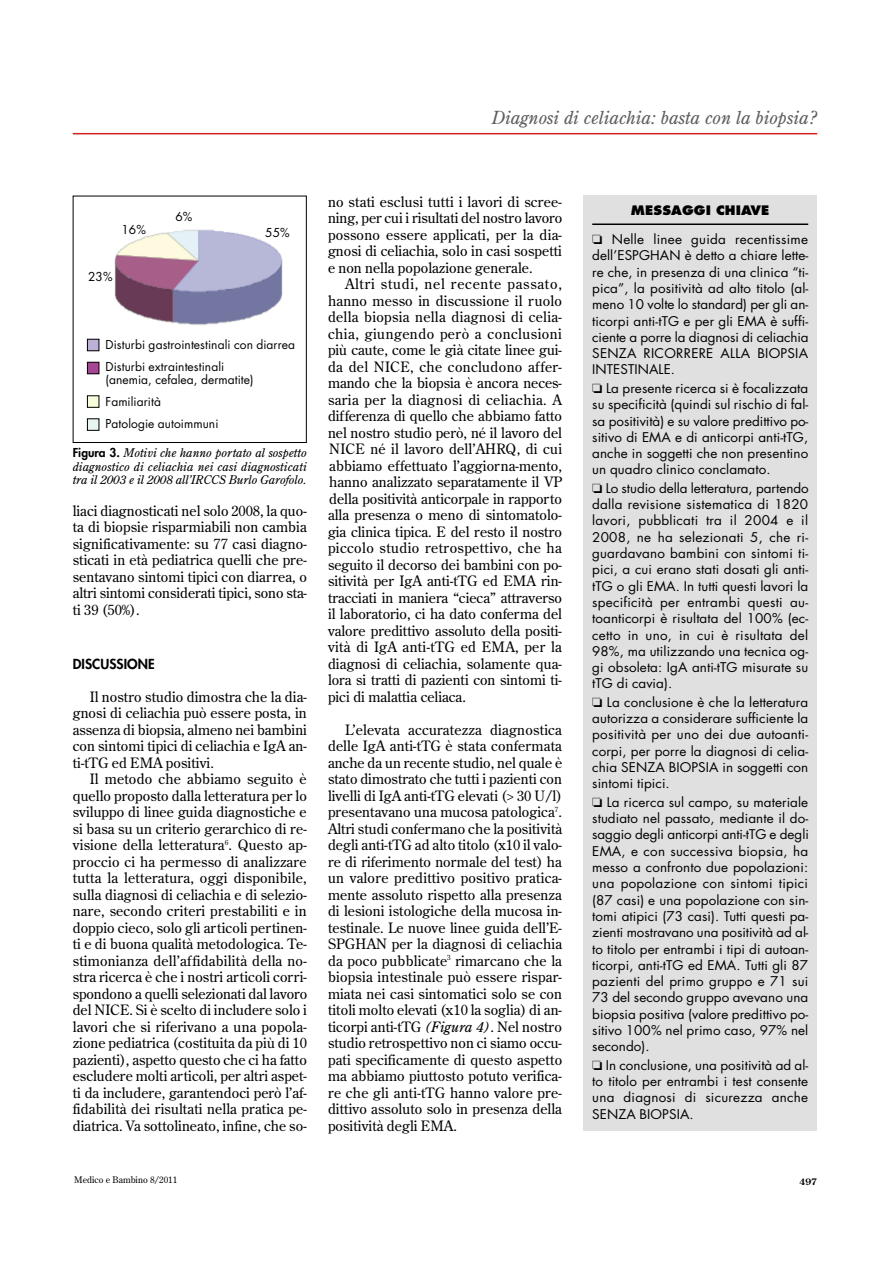
<style>
.page{position:relative;width:893px;height:1263px;background:#fff}
.page>*{position:absolute;margin:0;border:0;box-sizing:border-box;transform-origin:0 0}
.t1{font:italic 18px "Century Old Style";color:#5e5e5e}
.t2{font:14.25px/16.5px "Century Old Style";letter-spacing:.005em;color:#000;text-align:justify}
.t3{font:800 13.5px "Futura";letter-spacing:.005em;color:#000}
.t4{font:13.05px/16.4px "Futura";letter-spacing:.005em;color:#000;text-align:justify}
.t5{font:800 12.75px "Futura";letter-spacing:.01em;color:#000}
.t6{font:12px/22px "Futura";letter-spacing:.005em;color:#000}
.t7{font:italic 12px/13.5px "Century Old Style";color:#000;text-align:justify}
.t8{font:9px "Century Old Style";color:#000}
.t9{font:700 9px "Century Old Style";color:#000}
.s1{font-family:"Futura";font-weight:800;font-style:normal}
.s2{font-style:italic}
</style>
<div class="page">
<hr style="left:73px;top:133px;width:744px;height:1px;background:#d51f1b">
<div style="left:73px;top:196px;width:234px;height:247px;border:1px solid #000"></div>
<img style="left:114px;top:229px;width:169px;height:96px">
<div style="left:88px;top:339px;width:11px;height:12px;background:#bdb0d6"></div>
<div style="left:87px;top:339px;width:12px;height:12px;border:1px solid #000"></div>
<div style="left:88px;top:362px;width:11px;height:12px;background:#a64692"></div>
<div style="left:87px;top:362px;width:12px;height:12px;border:1px solid #000"></div>
<div style="left:88px;top:396px;width:11px;height:11px;background:#f7fdda"></div>
<div style="left:87px;top:396px;width:12px;height:12px;border:1px solid #000"></div>
<div style="left:88px;top:419px;width:11px;height:11px;background:#e7f4f1"></div>
<div style="left:87px;top:419px;width:12px;height:12px;border:1px solid #000"></div>
<div style="left:583px;top:196px;width:234px;height:935px;background:#dfe0df"></div>
<hr style="left:592px;top:224px;width:216px;height:1px;background:#000">
<p class="t1" style="left:491px;top:111px;width:327px">Diagnosi di celiachia: basta con la biopsia?</p>
<p class="t6" style="left:121px;top:219px;width:26px">16%</p>
<p class="t6" style="left:88px;top:266px;width:26px">23%</p>
<p class="t6" style="left:175px;top:207px;width:19px">6%</p>
<p class="t6" style="left:265px;top:223px;width:26px">55%</p>
<p class="t6" style="left:105px;top:335px;width:191px">Disturbi gastrointestinali con diarrea<br>Disturbi extraintestinali</p>
<p class="t6" style="left:105px;top:370px;width:150px">(anemia, cefalea, dermatite)<br>Familiarità<br>Patologie autoimmuni</p>
<p class="t7" style="left:73px;top:447px;width:235px"><span class="s1">Figura 3.</span> Motivi che hanno portato al sospetto diagnostico di celiachia nei casi diagnosticati tra il 2003 e il 2008 all’IRCCS Burlo Garofolo.</p>
<p class="t2" style="left:73px;top:503px;width:236px">liaci diagnosticati nel solo 2008, la quo&shy;ta di biopsie risparmiabili non cambia significativamente: su 77 casi diagno&shy;sticati in età pediatrica quelli che pre&shy;sentavano sintomi tipici con diarrea, o altri sintomi considerati tipici, sono sta&shy;ti 39 (50%).</p>
<p class="t3" style="left:73px;top:657px;width:84px">DISCUSSIONE</p>
<p class="t2" style="left:73px;top:689px;width:236px;text-indent:17px">Il nostro studio dimostra che la dia&shy;gnosi di celiachia può essere posta, in assenza di biopsia, almeno nei bambini con sintomi tipici di celiachia e IgA an&shy;ti-tTG ed EMA positivi.</p>
<p class="t2" style="left:73px;top:772px;width:236px;text-indent:17px">Il metodo che abbiamo seguito è quello proposto dalla letteratura per lo sviluppo di linee guida diagnostiche e si basa su un criterio gerarchico di re&shy;visione della letteratura<sup>6</sup>. Questo ap&shy;proccio ci ha permesso di analizzare tutta la letteratura, oggi disponibile, sulla diagnosi di celiachia e di selezio&shy;nare, secondo criteri prestabiliti e in doppio cieco, solo gli articoli pertinen&shy;ti e di buona qualità metodologica. Te&shy;stimonianza dell’affidabilità della no&shy;stra ricerca è che i nostri articoli corri&shy;spondono a quelli selezionati dal lavoro del NICE. Si è scelto di includere solo i lavori che si riferivano a una popola&shy;zione pediatrica (costituita da più di 10 pazienti), aspetto questo che ci ha fatto escludere molti articoli, per altri aspet&shy;ti da includere, garantendoci però l’af&shy;fidabilità dei risultati nella pratica pe&shy;diatrica. Va sottolineato, infine, che so-</p>
<p class="t2" style="left:328px;top:194px;width:236px">no stati esclusi tutti i lavori di scree&shy;ning, per cui i risultati del nostro lavoro possono essere applicati, per la dia&shy;gnosi di celiachia, solo in casi sospetti e non nella popolazione generale.</p>
<p class="t2" style="left:328px;top:277px;width:235px;text-indent:17px">Altri studi, nel recente passato, hanno messo in discussione il ruolo della biopsia nella diagnosi di celia&shy;chia, giungendo però a conclusioni più caute, come le già citate linee gui&shy;da del NICE, che concludono affer&shy;mando che la biopsia è ancora neces&shy;saria per la diagnosi di celiachia. A differenza di quello che abbiamo fatto nel nostro studio però, né il lavoro del NICE né il lavoro dell’AHRQ, di cui abbiamo effettuato l’aggiorna-mento, hanno analizzato separatamente il VP della positività anticorpale in rapporto alla presenza o meno di sintomatolo&shy;gia clinica tipica. E del resto il nostro piccolo studio retrospettivo, che ha seguito il decorso dei bambini con po&shy;sitività per IgA anti-tTG ed EMA rin&shy;tracciati in maniera “cieca” attraverso il laboratorio, ci ha dato conferma del valore predittivo assoluto della positi&shy;vità di IgA anti-tTG ed EMA, per la diagnosi di celiachia, solamente qua&shy;lora si tratti di pazienti con sintomi ti&shy;pici di malattia celiaca.</p>
<p class="t2" style="left:328px;top:722px;width:236px;text-indent:17px">L’elevata accuratezza diagnostica delle IgA anti-tTG è stata confermata anche da un recente studio, nel quale è stato dimostrato che tutti i pazienti con livelli di IgA anti-tTG elevati (&gt; 30 U/l) presentavano una mucosa patologica<sup>7</sup>.<br>Altri studi confermano che la positività degli anti-tTG ad alto titolo (x10 il valo&shy;re di riferimento normale del test) ha un valore predittivo positivo pratica&shy;mente assoluto rispetto alla presenza di lesioni istologiche della mucosa in&shy;testinale. Le nuove linee guida dell’E-SPGHAN per la diagnosi di celiachia da poco pubblicate<sup>3</sup> rimarcano che la biopsia intestinale può essere rispar&shy;miata nei casi sintomatici solo se con titoli molto elevati (x10 la soglia) di an&shy;ticorpi anti-tTG <span class="s2">(Figura 4)</span>. Nel nostro studio retrospettivo non ci siamo occu&shy;pati specificamente di questo aspetto ma abbiamo piuttosto potuto verifica&shy;re che gli anti-tTG hanno valore pre&shy;dittivo assoluto solo in presenza della positività degli EMA.</p>
<p class="t5" style="left:631px;top:205px;width:140px">MESSAGGI CHIAVE</p>
<p class="t4" style="left:592px;top:232px;width:218px">❏ Nelle linee guida recentissime dell’ESPGHAN è detto a chiare lette&shy;re che, in presenza di una clinica “ti&shy;pica”, la positività ad alto titolo (al&shy;meno 10 volte lo standard) per gli an&shy;ticorpi anti-tTG e per gli EMA è suffi&shy;ciente a porre la diagnosi di celiachia SENZA RICORRERE ALLA BIOPSIA INTESTINALE.</p>
<p class="t4" style="left:592px;top:381px;width:217px">❏ La presente ricerca si è focalizzata su specificità (quindi sul rischio di fal&shy;sa positività) e su valore predittivo po&shy;sitivo di EMA e di anticorpi anti-tTG, anche in soggetti che non presentino un quadro clinico conclamato.</p>
<p class="t4" style="left:592px;top:481px;width:218px">❏ Lo studio della letteratura, partendo dalla revisione sistematica di 1820 lavori, pubblicati tra il 2004 e il 2008, ne ha selezionati 5, che ri&shy;guardavano bambini con sintomi ti&shy;pici, a cui erano stati dosati gli anti&shy;tTG o gli EMA. In tutti questi lavori la specificità per entrambi questi au&shy;toanticorpi è risultata del 100% (ec&shy;cetto in uno, in cui è risultata del 98%, ma utilizzando una tecnica og&shy;gi obsoleta: IgA anti-tTG misurate su tTG di cavia).</p>
<p class="t4" style="left:592px;top:695px;width:217px">❏ La conclusione è che la letteratura autorizza a considerare sufficiente la positività per uno dei due autoanti&shy;corpi, per porre la diagnosi di celia&shy;chia SENZA BIOPSIA in soggetti con sintomi tipici.</p>
<p class="t4" style="left:592px;top:795px;width:218px">❏ La ricerca sul campo, su materiale studiato nel passato, mediante il do&shy;saggio degli anticorpi anti-tTG e degli EMA, e con successiva biopsia, ha messo a confronto due popolazioni: una popolazione con sintomi tipici (87 casi) e una popolazione con sin&shy;tomi atipici (73 casi). Tutti questi pa&shy;zienti mostravano una positività ad al&shy;to titolo per entrambi i tipi di autoan&shy;ticorpi, anti-tTG ed EMA. Tutti gli 87 pazienti del primo gruppo e 71 sui 73 del secondo gruppo avevano una biopsia positiva (valore predittivo po&shy;sitivo 100% nel primo caso, 97% nel secondo).</p>
<p class="t4" style="left:592px;top:1058px;width:217px">❏ In conclusione, una positività ad al&shy;to titolo per entrambi i test consente una diagnosi di sicurezza anche SENZA BIOPSIA.</p>
<p class="t8" style="left:74px;top:1176px;width:104px">Medico e Bambino 8/2011</p>
<p class="t9" style="left:799px;top:1178px;width:19px">497</p>
</div>
